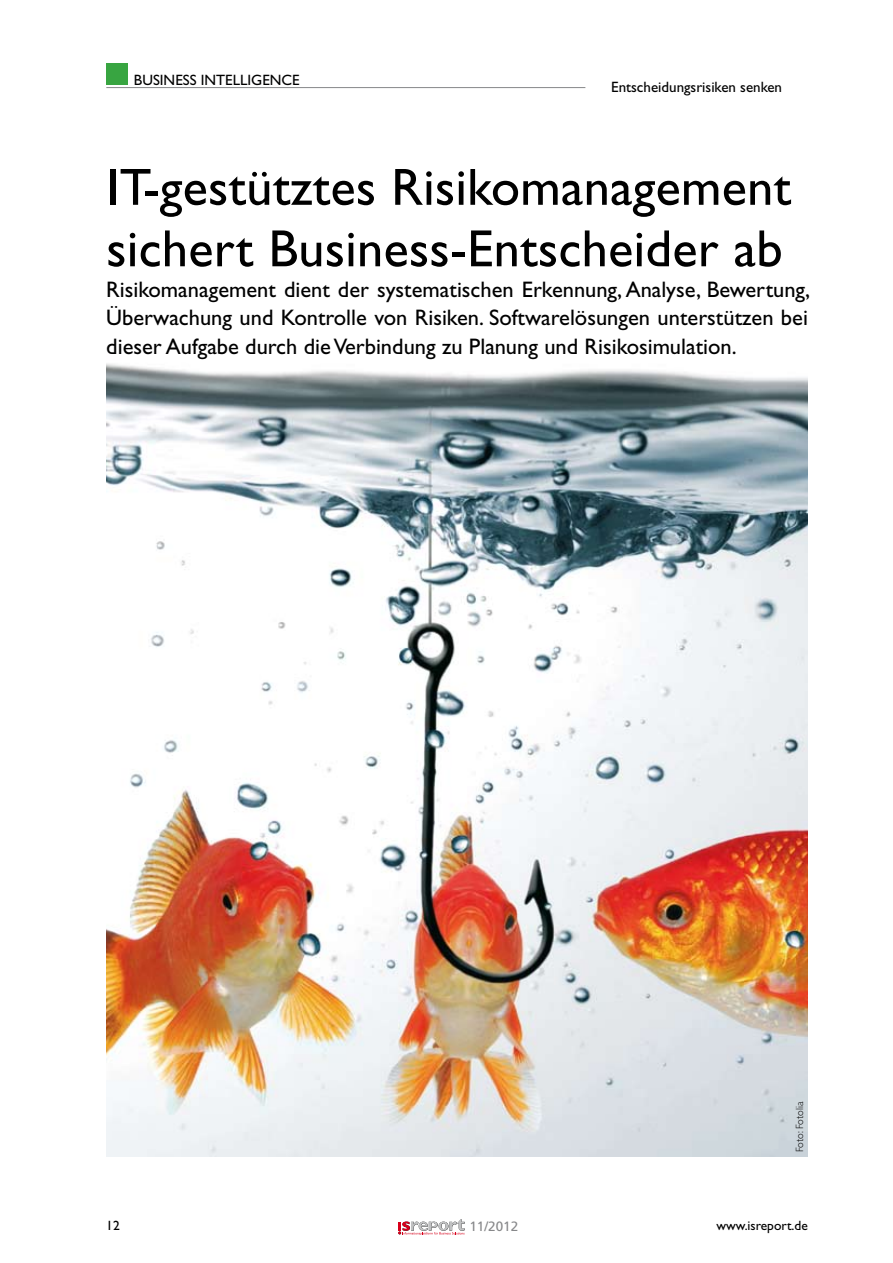
<style>
.page{position:relative;width:893px;height:1263px;background:#fff}
.page>*{position:absolute;margin:0;border:0;box-sizing:border-box;transform-origin:0 0}
.t1{font:52.5px/61.5px "Gill Sans";letter-spacing:.005em;color:#000}
.t2{font:22.5px/28.5px "Gill Sans";color:#000;text-align:justify}
.t3{font:15px "Gill Sans";color:#000}
.t4{font:13.5px "Gill Sans";color:#000}
.t5{font:13.5px "Frutiger";color:#87888a}
.t6{font:300 10.5px "Gill Sans";color:#000}
</style>
<div class="page">
<div style="left:106px;top:64px;width:22px;height:21px;background:#38a541"></div>
<hr style="left:106px;top:87px;width:479px;height:1px;background:#87888a">
<svg style="left:398px;top:1219px;width:67px;height:16px"></svg>
<img style="left:106px;top:363px;width:702px;height:794px">
<p class="t3" style="left:134px;top:71px;width:158px">business intelligence</p>
<p class="t3" style="left:611px;top:78px;width:172px">Entscheidungsrisiken senken</p>
<h1 class="t1" style="left:106px;top:157px;width:686px">IT-gestütztes Risikomanagement sichert Business-Entscheider ab</h1>
<p class="t2" style="left:106px;top:275px;width:705px">Risikomanagement dient der systematischen Erkennung, Analyse, Bewertung, Überwachung und Kontrolle von Risiken. Softwarelösungen unterstützen bei dieser Aufgabe durch die Verbindung zu Planung und Risikosimulation.</p>
<p class="t6" style="left:794px;top:1152px;width:52px;rotate:-90deg">Foto: Fotolia</p>
<p class="t4" style="left:106px;top:1218px;width:15px">12</p>
<p class="t5" style="left:469px;top:1218px;width:50px">11/2012</p>
<p class="t4" style="left:716px;top:1218px;width:93px">www.isreport.de</p>
</div>
